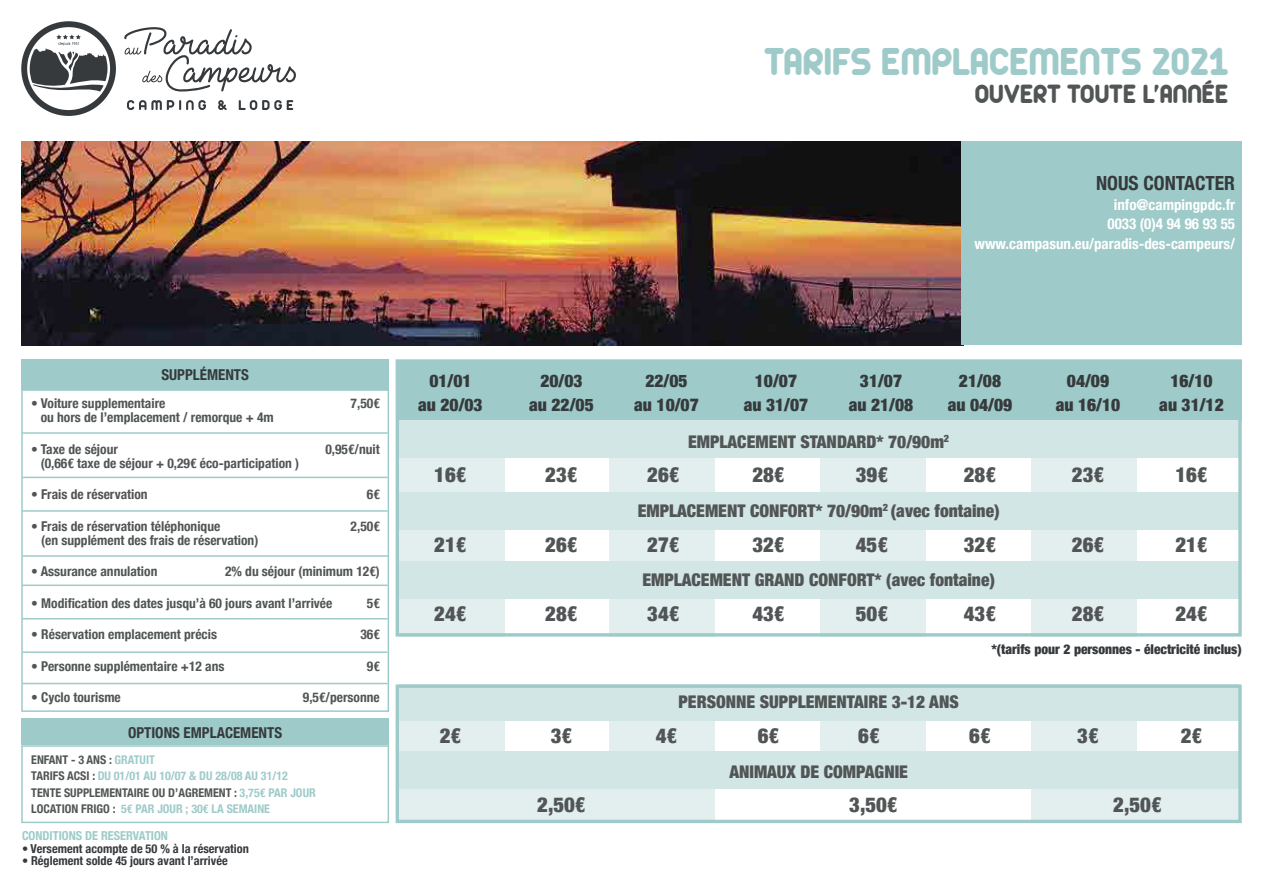
<style>
.page{position:relative;width:1263px;height:893px;background:#fff}
.page>*{position:absolute;margin:0;border:0;box-sizing:border-box;transform-origin:0 0}
.t1{font:42.15px "z Arista";color:#9ecbc9}
.t2{font:28.65px "z Arista";color:#525556}
.t3{font:900 condensed 20.7px "Helvetica Neue";color:#525556}
.t4{font:700 condensed 19.5px "Helvetica Neue";color:#363a3d}
.t5{font:900 condensed 17.55px "Helvetica Neue";color:#525556}
.t6{font:900 condensed 17.55px "Helvetica Neue";color:#363a3d}
.t7{font:700 condensed 15px/19.5px "Helvetica Neue";color:#fff;text-align:right}
.t8{font:700 condensed 15px "Helvetica Neue";color:#363a3d}
.t9{font:700 condensed 13.5px "Helvetica Neue";color:#525556}
.t10{font:900 condensed 13.5px "Helvetica Neue";color:#363a3d}
.t11{font:700 condensed 12.3px "Helvetica Neue";color:#363a3d}
.t12{font:700 condensed 12.3px "Helvetica Neue";color:#9ecbc9}
.t13{font:700 condensed 12px/16.5px "Helvetica Neue";color:#9ecbc9}
.s1{color:#525556}
</style>
<div class="page">
<svg style="left:127px;top:100px;width:79px;height:10px"></svg>
<svg style="left:218px;top:100px;width:9px;height:10px"></svg>
<svg style="left:239px;top:100px;width:54px;height:10px"></svg>
<svg style="left:124px;top:27px;width:172px;height:65px"></svg>
<svg style="left:21px;top:21px;width:95px;height:95px"></svg>
<img style="left:21px;top:141px;width:940px;height:204px">
<div style="left:21px;top:359px;width:368px;height:30px;background:#9ecbc9"></div>
<div style="left:961px;top:141px;width:281px;height:204px;background:#9ecbc9"></div>
<div style="left:21px;top:389px;width:368px;height:323px;border:2px solid #9ecbc9"></div>
<hr style="left:22px;top:432px;width:366px;height:2px;background:#9ecbc9">
<hr style="left:22px;top:477px;width:366px;height:1px;background:#9ecbc9">
<hr style="left:22px;top:510px;width:366px;height:2px;background:#9ecbc9">
<hr style="left:22px;top:555px;width:366px;height:2px;background:#9ecbc9">
<hr style="left:22px;top:585px;width:366px;height:1px;background:#9ecbc9">
<hr style="left:22px;top:618px;width:366px;height:1px;background:#9ecbc9">
<hr style="left:22px;top:651px;width:366px;height:2px;background:#9ecbc9">
<hr style="left:22px;top:683px;width:366px;height:1px;background:#9ecbc9">
<div style="left:21px;top:718px;width:368px;height:27px;background:#9ecbc9"></div>
<div style="left:21px;top:745px;width:368px;height:78px;border:2px solid #9ecbc9"></div>
<div style="left:399px;top:781px;width:316px;height:40px;background:#e2efee"></div>
<div style="left:1031px;top:784px;width:207px;height:37px;background:#e2efee"></div>
<div style="left:399px;top:360px;width:105px;height:277px;background:#e2efee"></div>
<div style="left:399px;top:718px;width:105px;height:45px;background:#e2efee"></div>
<div style="left:821px;top:360px;width:105px;height:277px;background:#e2efee"></div>
<div style="left:821px;top:714px;width:105px;height:45px;background:#e2efee"></div>
<div style="left:1031px;top:360px;width:105px;height:277px;background:#e2efee"></div>
<div style="left:1031px;top:714px;width:105px;height:45px;background:#e2efee"></div>
<div style="left:609px;top:360px;width:106px;height:277px;background:#e2efee"></div>
<div style="left:609px;top:714px;width:106px;height:45px;background:#e2efee"></div>
<div style="left:397px;top:360px;width:845px;height:61px;background:#9ecbc9"></div>
<div style="left:399px;top:421px;width:839px;height:37px;background:#d2e6e5"></div>
<div style="left:399px;top:492px;width:839px;height:38px;background:#d2e6e5"></div>
<div style="left:399px;top:561px;width:839px;height:38px;background:#d2e6e5"></div>
<div style="left:399px;top:684px;width:839px;height:37px;background:#d2e6e5"></div>
<div style="left:399px;top:751px;width:839px;height:38px;background:#d2e6e5"></div>
<div style="left:396px;top:359px;width:846px;height:278px;border:3px solid #9ecbc9"></div>
<div style="left:396px;top:684px;width:846px;height:139px;border:3px solid #9ecbc9"></div>
<h1 class="t1" style="left:764px;top:39px;width:466px">TARIFS EMPLACEMENTS 2021</h1>
<h2 class="t2" style="left:975px;top:79px;width:255px">OUVERT TOUTE L’ANNÉE</h2>
<h3 class="t4" style="left:1096px;top:167px;width:141px">NOUS CONTACTER</h3>
<p class="t7" style="left:974px;top:193px;width:262px">info@campingpdc.fr<br>0033 (0)4 94 96 93 55 www.campasun.eu/paradis-des-campeurs/</p>
<p class="t8" style="left:161px;top:362px;width:89px">SUPPLÉMENTS</p>
<p class="t9" style="left:31px;top:392px;width:136px">• Voiture supplementaire</p>
<p class="t9" style="left:351px;top:392px;width:31px">7,50€</p>
<p class="t9" style="left:41px;top:406px;width:235px">ou hors de l’emplacement / remorque + 4m</p>
<p class="t9" style="left:31px;top:438px;width:88px">• Taxe de séjour</p>
<p class="t9" style="left:325px;top:438px;width:56px">0,95€/nuit</p>
<p class="t9" style="left:41px;top:452px;width:260px">(0,66€ taxe de séjour + 0,29€ éco-participation )</p>
<p class="t9" style="left:31px;top:483px;width:118px">• Frais de réservation</p>
<p class="t9" style="left:367px;top:483px;width:14px">6€</p>
<p class="t9" style="left:31px;top:515px;width:191px">• Frais de réservation téléphonique</p>
<p class="t9" style="left:351px;top:515px;width:31px">2,50€</p>
<p class="t9" style="left:41px;top:529px;width:219px">(en supplément des frais de réservation)</p>
<p class="t9" style="left:31px;top:560px;width:128px">• Assurance annulation</p>
<p class="t9" style="left:225px;top:560px;width:156px">2% du séjour (minimum 12€)</p>
<p class="t9" style="left:31px;top:592px;width:303px">• Modification des dates jusqu’à 60 jours avant l’arrivée</p>
<p class="t9" style="left:367px;top:592px;width:14px">5€</p>
<p class="t9" style="left:31px;top:623px;width:187px">• Réservation emplacement précis</p>
<p class="t9" style="left:360px;top:623px;width:21px">36€</p>
<p class="t9" style="left:31px;top:655px;width:195px">• Personne supplémentaire +12 ans</p>
<p class="t9" style="left:367px;top:655px;width:14px">9€</p>
<p class="t9" style="left:31px;top:686px;width:91px">• Cyclo tourisme</p>
<p class="t9" style="left:303px;top:686px;width:78px">9,5€/personne</p>
<p class="t8" style="left:128px;top:720px;width:156px">OPTIONS EMPLACEMENTS</p>
<p class="t13" style="left:31px;top:750px;width:286px"><span class="s1">ENFANT - 3 ANS :</span> GRATUIT<br><span class="s1">TARIFS ACSI :</span> DU 01/01 AU 10/07 &amp; DU 28/08 AU 31/12<br><span class="s1">TENTE SUPPLEMENTAIRE OU D’AGREMENT :</span> 3,75€ PAR JOUR <span class="s1">LOCATION FRIGO :</span> 5€ PAR JOUR ; 30€ LA SEMAINE</p>
<p class="t12" style="left:22px;top:826px;width:147px">CONDITIONS DE RESERVATION</p>
<p class="t11" style="left:22px;top:838px;width:228px">• Versement acompte de 50 % à la réservation</p>
<p class="t11" style="left:22px;top:850px;width:207px">• Réglement solde 45 jours avant l’arrivée</p>
<p class="t6" style="left:429px;top:366px;width:44px">01/01</p>
<p class="t6" style="left:540px;top:366px;width:44px">20/03</p>
<p class="t6" style="left:645px;top:366px;width:44px">22/05</p>
<p class="t6" style="left:755px;top:366px;width:44px">10/07</p>
<p class="t6" style="left:860px;top:366px;width:44px">31/07</p>
<p class="t6" style="left:959px;top:366px;width:44px">21/08</p>
<p class="t6" style="left:1067px;top:366px;width:44px">04/09</p>
<p class="t6" style="left:1170px;top:366px;width:44px">16/10</p>
<p class="t6" style="left:418px;top:390px;width:66px">au 20/03</p>
<p class="t6" style="left:529px;top:390px;width:66px">au 22/05</p>
<p class="t6" style="left:634px;top:390px;width:66px">au 10/07</p>
<p class="t6" style="left:744px;top:390px;width:66px">au 31/07</p>
<p class="t6" style="left:849px;top:390px;width:66px">au 21/08</p>
<p class="t6" style="left:948px;top:390px;width:66px">au 04/09</p>
<p class="t6" style="left:1056px;top:390px;width:66px">au 16/10</p>
<p class="t6" style="left:1159px;top:390px;width:66px">au 31/12</p>
<p class="t5" style="left:688px;top:427px;width:263px">EMPLACEMENT STANDARD* 70/90m<sup>2</sup></p>
<h3 class="t3" style="left:434px;top:458px;width:34px">16€</h3>
<h3 class="t3" style="left:545px;top:458px;width:34px">23€</h3>
<h3 class="t3" style="left:647px;top:458px;width:34px">26€</h3>
<h3 class="t3" style="left:752px;top:458px;width:34px">28€</h3>
<h3 class="t3" style="left:856px;top:458px;width:34px">39€</h3>
<h3 class="t3" style="left:964px;top:458px;width:34px">28€</h3>
<h3 class="t3" style="left:1072px;top:458px;width:34px">23€</h3>
<h3 class="t3" style="left:1175px;top:458px;width:34px">16€</h3>
<p class="t5" style="left:638px;top:496px;width:363px">EMPLACEMENT CONFORT* 70/90m<sup>2</sup> (avec fontaine)</p>
<h3 class="t3" style="left:434px;top:527px;width:34px">21€</h3>
<h3 class="t3" style="left:545px;top:527px;width:34px">26€</h3>
<h3 class="t3" style="left:647px;top:527px;width:34px">27€</h3>
<h3 class="t3" style="left:752px;top:527px;width:34px">32€</h3>
<h3 class="t3" style="left:856px;top:527px;width:34px">45€</h3>
<h3 class="t3" style="left:964px;top:527px;width:34px">32€</h3>
<h3 class="t3" style="left:1072px;top:527px;width:34px">26€</h3>
<h3 class="t3" style="left:1175px;top:527px;width:34px">21€</h3>
<p class="t5" style="left:642px;top:566px;width:354px">EMPLACEMENT GRAND CONFORT* (avec fontaine)</p>
<h3 class="t3" style="left:434px;top:596px;width:34px">24€</h3>
<h3 class="t3" style="left:545px;top:596px;width:34px">28€</h3>
<h3 class="t3" style="left:647px;top:596px;width:34px">34€</h3>
<h3 class="t3" style="left:752px;top:596px;width:34px">43€</h3>
<h3 class="t3" style="left:856px;top:596px;width:34px">50€</h3>
<h3 class="t3" style="left:964px;top:596px;width:34px">43€</h3>
<h3 class="t3" style="left:1072px;top:596px;width:34px">28€</h3>
<h3 class="t3" style="left:1175px;top:596px;width:34px">24€</h3>
<p class="t5" style="left:679px;top:688px;width:282px">PERSONNE SUPPLEMENTAIRE 3-12 ANS</p>
<p class="t10" style="left:991px;top:638px;width:252px">*(tarifs pour 2 personnes - électricité inclus)</p>
<h3 class="t3" style="left:440px;top:718px;width:23px">2€</h3>
<h3 class="t3" style="left:551px;top:718px;width:23px">3€</h3>
<h3 class="t3" style="left:656px;top:718px;width:23px">4€</h3>
<h3 class="t3" style="left:758px;top:718px;width:23px">6€</h3>
<h3 class="t3" style="left:858px;top:718px;width:23px">6€</h3>
<h3 class="t3" style="left:969px;top:718px;width:23px">6€</h3>
<h3 class="t3" style="left:1077px;top:718px;width:23px">3€</h3>
<h3 class="t3" style="left:1181px;top:718px;width:23px">2€</h3>
<p class="t5" style="left:729px;top:757px;width:180px">ANIMAUX DE COMPAGNIE</p>
<h3 class="t3" style="left:537px;top:788px;width:50px">2,50€</h3>
<h3 class="t3" style="left:849px;top:788px;width:50px">3,50€</h3>
<h3 class="t3" style="left:1113px;top:788px;width:50px">2,50€</h3>
</div>
